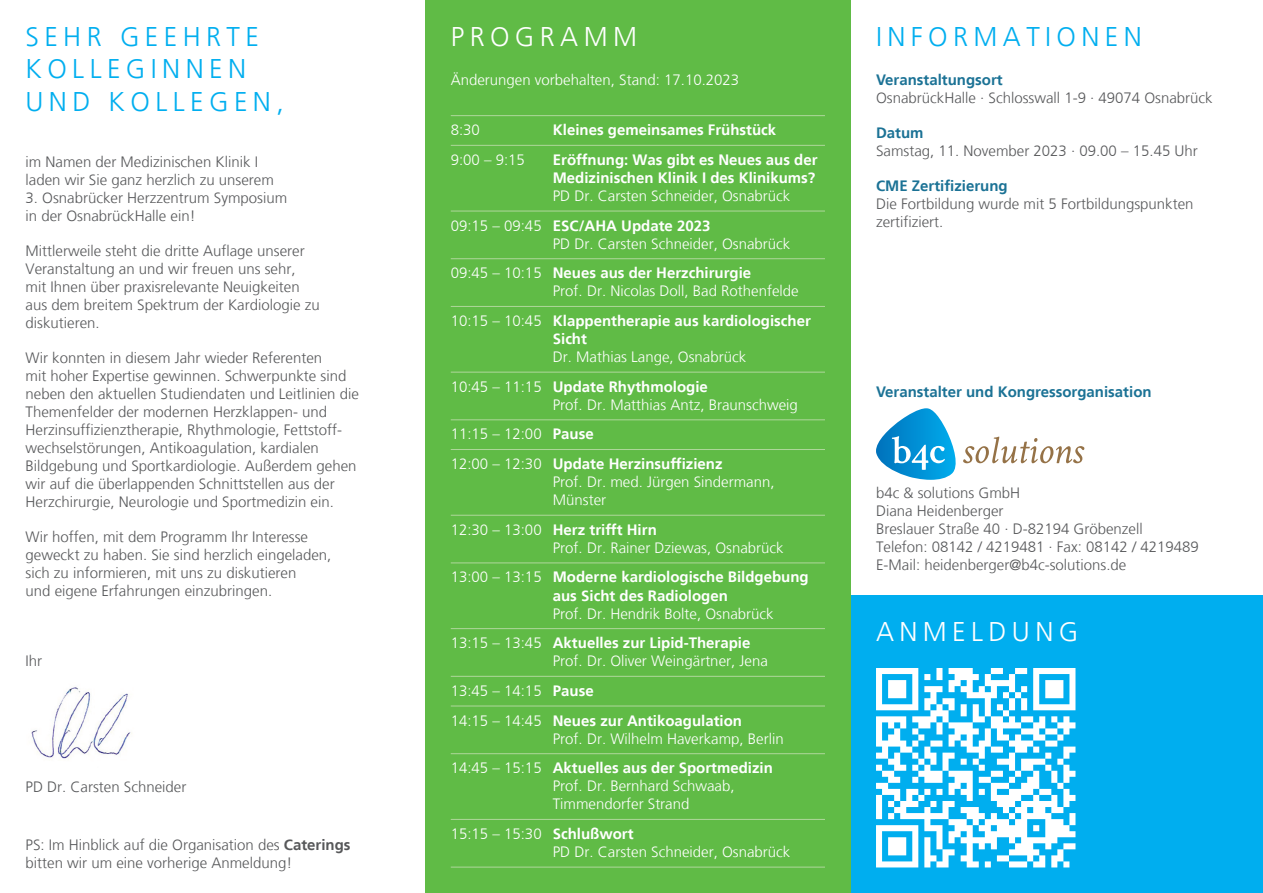
<style>
.page{position:relative;width:1263px;height:893px;background:#fff}
.page>*{position:absolute;margin:0;border:0;box-sizing:border-box;transform-origin:0 0}
.t1{font:300 27px/32.4px "Frutiger";letter-spacing:.2em;color:#00aeef}
.t2{font:300 27px "Frutiger";letter-spacing:.2em;color:#fff}
.t3{font:300 15px/18px "Frutiger";color:#57585a}
.t4{font:300 15px/29.7px "Frutiger";color:#fff}
.t5{font:700 15px/18px "Frutiger";color:#fff}
.t6{font:700 15px "Frutiger";color:#1b7295}
.s1{font-weight:700}
.s2{font-weight:300}
</style>
<div class="page">
<img style="left:31px;top:687px;width:101px;height:73px">
<div style="left:838px;top:595px;width:425px;height:298px;background:#00aeef"></div>
<div style="left:425px;top:0;width:425px;height:893px;background:#60bb46"></div>
<hr style="left:451px;top:115px;width:374px;height:1px;background:#afd79b">
<hr style="left:451px;top:145px;width:374px;height:1px;background:#afd79b">
<hr style="left:451px;top:211px;width:374px;height:1px;background:#afd79b">
<hr style="left:451px;top:258px;width:374px;height:1px;background:#afd79b">
<hr style="left:451px;top:306px;width:374px;height:1px;background:#afd79b">
<hr style="left:451px;top:372px;width:374px;height:1px;background:#afd79b">
<hr style="left:451px;top:419px;width:374px;height:1px;background:#afd79b">
<hr style="left:451px;top:449px;width:374px;height:1px;background:#afd79b">
<hr style="left:451px;top:515px;width:374px;height:1px;background:#afd79b">
<hr style="left:451px;top:562px;width:374px;height:1px;background:#afd79b">
<hr style="left:451px;top:628px;width:374px;height:1px;background:#afd79b">
<hr style="left:451px;top:676px;width:374px;height:1px;background:#afd79b">
<hr style="left:451px;top:706px;width:374px;height:1px;background:#afd79b">
<hr style="left:451px;top:753px;width:374px;height:1px;background:#afd79b">
<hr style="left:451px;top:819px;width:374px;height:1px;background:#afd79b">
<hr style="left:451px;top:867px;width:374px;height:1px;background:#afd79b">
<svg style="left:876px;top:408px;width:208px;height:72px"></svg>
<svg style="left:876px;top:668px;width:199px;height:199px"></svg>
<h1 class="t1" style="left:26px;top:21px;width:260px">Seh r geeh rt e<br>Ko lleginnen<br>u nd Ko llegen,</h1>
<p class="t3" style="left:26px;top:153px;width:250px">im Namen der Medizinischen Klinik I laden wir Sie ganz herzlich zu unserem</p>
<p class="t3" style="left:26px;top:189px;width:263px">3. Osnabrücker Herzzentrum Symposium in der OsnabrückHalle ein!</p>
<p class="t3" style="left:26px;top:242px;width:296px">M ittlerweile steht die dritte Auflage unserer Veranstaltung an und wir freuen uns sehr, mit Ihnen über praxisrelevante Neuigkeiten aus dem breitem Spektrum der Kardiologie zu diskutieren.</p>
<p class="t3" style="left:26px;top:349px;width:335px">Wir konnten in diesem Jahr wieder Referenten<br>mit hoher Expertise gewinnen. Schwerpunkte sind neben den aktuellen Studiendaten und Leitlinien die Themenfelder der modernen Herzklappen- und Herzinsuffizienztherapie, Rhythmologie, Fettstoff&shy;wechselstörungen, Antikoagulation, kardialen Bildgebung und Sportkardiologie. Außerdem gehen wir auf die überlappenden Schnittstellen aus der Herzchirurgie, Neurologie und Sportmedizin ein.</p>
<p class="t3" style="left:26px;top:528px;width:307px">Wir hoffen, mit dem Programm Ihr Interesse geweckt zu haben. Sie sind herzlich eingeladen, sich zu informieren, mit uns zu diskutieren<br>und eigene Erfahrungen einzubringen.</p>
<p class="t3" style="left:26px;top:652px;width:18px">Ihr</p>
<p class="t3" style="left:26px;top:778px;width:162px">PD Dr. Carsten Schneider</p>
<p class="t3" style="left:26px;top:835px;width:327px">PS: Im Hinblick auf die Organisation des <span class="s1">Caterings </span>bitten wir um eine vorherige Anmeldung!</p>
<h1 class="t2" style="left:451px;top:21px;width:188px">Pro gramm</h1>
<p class="t4" style="left:451px;top:65px;width:290px">Änderungen vorbehalten, Stand: 17.10.2023</p>
<p class="t4" style="left:451px;top:115px;width:31px">8:30</p>
<p class="t5" style="left:553px;top:121px;width:225px">Kleines gemeinsames Frühstück</p>
<p class="t4" style="left:451px;top:145px;width:76px">9:00 – 9:15</p>
<p class="t5" style="left:553px;top:151px;width:266px">Eröffnung: Was gibt es Neues aus der<br>Medizinischen Klinik I des Klinikums?</p>
<p class="t4" style="left:451px;top:181px;width:341px;text-indent:102px">PD Dr. Carsten Schneider, Osnabrück<br>09:15 – 09:45 <span class="s1">ESC/AHA Update 2023</span></p>
<p class="t4" style="left:451px;top:229px;width:341px;text-indent:102px">PD Dr. Carsten Schneider, Osnabrück<br>09:45 – 10:15 <span class="s1">Neues aus der Herzchirurgie</span></p>
<p class="t4" style="left:451px;top:276px;width:362px;text-indent:102px">Prof. Dr. Nicolas Doll, Bad Rothenfelde<br>10:15 – 10:45 <span class="s1">Klappentherapie aus kardiologischer</span></p>
<p class="t5" style="left:553px;top:330px;width:36px">Sicht</p>
<p class="t4" style="left:451px;top:342px;width:297px;text-indent:102px">Dr. Mathias Lange, Osnabrück<br>10:45 – 11:15 <span class="s1">Update Rhythmologie</span></p>
<p class="t4" style="left:451px;top:390px;width:349px;text-indent:102px">Prof. Dr. Matthias Antz, Braunschweig<br>11:15 – 12:00 <span class="s1">Pause<br></span>12:00 – 12:30 <span class="s1">Update Herzinsuffizienz</span></p>
<p class="t4" style="left:553px;top:473px;width:223px;line-height:18px">Prof. Dr. med. Jürgen Sindermann,<br>M ünster</p>
<p class="t4" style="left:553px;top:521px;width:232px;line-height:18px;text-indent:-102px">12:30 – 13:00 <span class="s1">Herz trifft Hirn<br></span>Prof. Dr. Rainer Dziewas, Osnabrück</p>
<p class="t5" style="left:553px;top:568px;width:257px;text-indent:-102px"><span class="s2">13:00 – 13:15</span> Moderne kardiologische Bildgebung aus Sicht des Radiologen</p>
<p class="t4" style="left:451px;top:599px;width:324px;text-indent:102px">Prof. Dr. Hendrik Bolte, Osnabrück<br>13:15 – 13:45 <span class="s1">Aktuelles zur Lipid-Therapie</span></p>
<p class="t4" style="left:451px;top:646px;width:319px;text-indent:102px">Prof. Dr. Oliver Weingärtner, Jena<br>13:45 – 14:15 <span class="s1">Pause<br></span>14:15 – 14:45 <span class="s1">Neues zur Antikoagulation</span></p>
<p class="t4" style="left:451px;top:724px;width:334px;text-indent:102px">Prof. Dr. Wilhelm Haverkamp, Berlin<br>14:45 – 15:15 <span class="s1">Aktuelles aus der Sportmedizin</span></p>
<p class="t4" style="left:553px;top:777px;width:183px;line-height:18px">Prof. Dr. Bernhard Schwaab,<br>Timmendorfer Strand</p>
<p class="t4" style="left:553px;top:825px;width:239px;line-height:18px;text-indent:-102px">15:15 – 15:30 <span class="s1">Schlußwort<br></span>PD Dr. Carsten Schneider, Osnabrück</p>
<h1 class="t1" style="left:876px;top:21px;width:100px">IN FORMA</h1>
<h1 class="t1" style="left:1026px;top:21px;width:75px">TI ONEN</h1>
<p class="t6" style="left:876px;top:71px;width:128px">Veranstaltungsort</p>
<p class="t3" style="left:876px;top:89px;width:338px">OsnabrückHalle · Schlosswall 1-9 · 49074 Osnabrück</p>
<p class="t6" style="left:876px;top:124px;width:49px">Datum</p>
<p class="t3" style="left:876px;top:142px;width:323px">Samstag, 11. November 2023 · 09.00 – 15.45 Uhr</p>
<p class="t6" style="left:876px;top:177px;width:133px">CME Zertifizierung</p>
<p class="t3" style="left:876px;top:195px;width:319px">Die Fortbildung wurde mit 5 Fortbildungspunkten zertifiziert.</p>
<p class="t6" style="left:876px;top:383px;width:277px">Veranstalter und Kongressorganisation</p>
<p class="t3" style="left:876px;top:484px;width:324px">b4c &amp; solutions GmbH<br>Diana Heidenberger<br>Breslauer Straße 40 · D-82194 Gröbenzell<br>Telefon: 08142 / 4219481 · Fax: 08142 / 4219489<br>E-Mail: heidenberger@b4c-solutions.de</p>
<h1 class="t2" style="left:876px;top:616px;width:204px">Anmeldu ng</h1>
</div>
